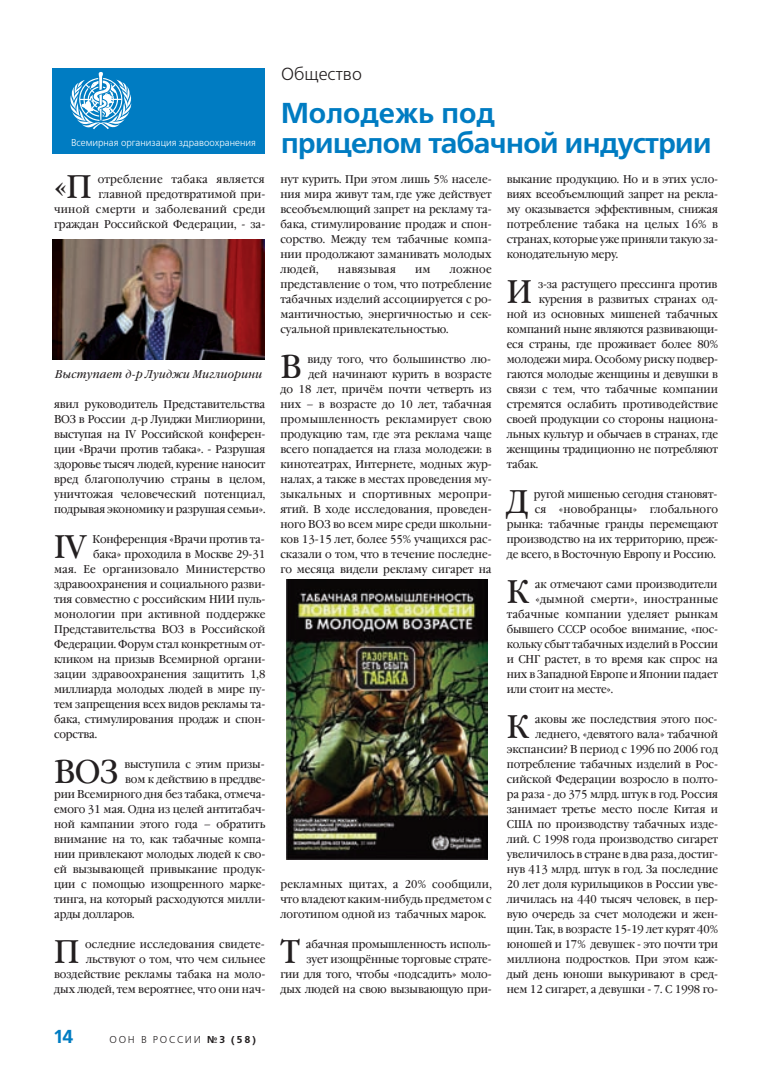
<style>
.page{position:relative;width:780px;height:1088px;background:#fff}
.page>*{position:absolute;margin:0;border:0;box-sizing:border-box;transform-origin:0 0}
.t1{font:32.62px "Garamond Book C";color:#231f20;scale:.9 1}
.t2{font:28.75px "Free Set Demi Bold C";letter-spacing:-.02em;color:#007cc2}
.t3{font:28.75px "Free Set Demi Bold C";color:#007cc2}
.t4{font:700 18.75px "Free Set C";color:#007cc2}
.t5{font:17.5px "Free Set C";color:#231f20}
.t6{font:11.25px/15px "Garamond Book C";letter-spacing:-.005em;color:#231f20;text-align:right;scale:.9 1}
.t7{font:italic 11.25px "Garamond Book C";letter-spacing:.035em;color:#231f20;scale:.9 1}
.t8{font:11.25px "Garamond Book C";letter-spacing:.025em;color:#231f20;scale:.9 1}
.t9{font:10px "Free Set C";color:#fff;scale:.95 1}
.t10{font:10px "Free Set C";letter-spacing:.175em;color:#231f20}
.s1{font-weight:700}
</style>
<div class="page">
<img style="left:53px;top:239px;width:212px;height:121px">
<div style="left:53px;top:68px;width:212px;height:85px;background:#007cc2"></div>
<svg style="left:70px;top:72px;width:62px;height:57px"></svg>
<img style="left:286px;top:580px;width:201px;height:280px">
<h3 class="t5" style="left:281px;top:67px;width:82px">Общество</h3>
<h2 class="t3" style="left:281px;top:101px;width:215px">Молодежь под</h2>
<p class="t9" style="left:71px;top:139px;width:196px">Всемирная организация здравоохранения</p>
<h2 class="t2" style="left:281px;top:131px;width:432px">прицелом табачной индустрии</h2>
<p class="t6" style="left:54px;top:172px;width:236px">отребление табака является главной предотвратимой при-<br>чиной смерти и заболеваний среди граждан Российской Федерации, - за-</p>
<h1 class="t1" style="left:54px;top:173px;width:43px">«П</h1>
<p class="t7" style="left:56px;top:369px;width:231px">Выступает д-р Луиджи Миглиорини</p>
<p class="t6" style="left:54px;top:397px;width:236px;text-align:justify">явил руководитель Представительства ВОЗ в России д-р Луиджи Миглиорини, выступая на IV Российской конферен&shy;ции «Врачи против табака». - Разрушая здоровье тысяч людей, курение наносит вред благополучию страны в целом, уничтожая человеческий потенциал, подрывая экономику и разрушая семьи».</p>
<h1 class="t1" style="left:54px;top:533px;width:38px">IV</h1>
<p class="t6" style="left:93px;top:532px;width:193px">Конференция «Врачи против та-</p>
<p class="t6" style="left:93px;top:547px;width:193px">бака» проходила в Москве 29-31</p>
<p class="t6" style="left:54px;top:562px;width:236px">мая. Ее организовало Министерство</p>
<p class="t6" style="left:54px;top:577px;width:236px">здравоохранения и социального разви-</p>
<p class="t6" style="left:54px;top:592px;width:236px">тия совместно с российским НИИ пуль-</p>
<p class="t6" style="left:54px;top:607px;width:236px">монологии при активной поддержке</p>
<p class="t6" style="left:54px;top:622px;width:236px">Представительства ВОЗ в Российской</p>
<p class="t6" style="left:54px;top:637px;width:236px">Федерации. Форум стал конкретным от-</p>
<p class="t6" style="left:54px;top:652px;width:236px">кликом на призыв Всемирной органи-</p>
<p class="t6" style="left:54px;top:667px;width:236px">зации здравоохранения защитить 1,8</p>
<p class="t6" style="left:54px;top:682px;width:236px">миллиарда молодых людей в мире пу-</p>
<p class="t6" style="left:54px;top:697px;width:236px">тем запрещения всех видов рекламы та-</p>
<p class="t6" style="left:54px;top:712px;width:236px">бака, стимулирования продаж и спон-</p>
<p class="t6" style="left:54px;top:727px;width:49px">сорства.</p>
<h1 class="t1" style="left:54px;top:758px;width:73px">ВОЗ</h1>
<p class="t6" style="left:124px;top:757px;width:157px">выступила с этим призы-</p>
<p class="t6" style="left:125px;top:772px;width:157px">вом к действию в преддве-</p>
<p class="t6" style="left:54px;top:787px;width:236px">рии Всемирного дня без табака, отмеча-</p>
<p class="t6" style="left:54px;top:802px;width:236px">емого 31 мая. Одна из целей антитабач-</p>
<p class="t6" style="left:54px;top:817px;width:236px">ной кампании этого года – обратить</p>
<p class="t6" style="left:54px;top:832px;width:236px">внимание на то, как табачные компа-</p>
<p class="t6" style="left:54px;top:847px;width:236px">нии привлекают молодых людей к сво-</p>
<p class="t6" style="left:54px;top:862px;width:236px">ей вызывающей привыкание продук-</p>
<p class="t6" style="left:54px;top:877px;width:236px">ции с помощью изощренного марке-</p>
<p class="t6" style="left:54px;top:892px;width:236px">тинга, на который расходуются милли-</p>
<p class="t6" style="left:54px;top:907px;width:91px">арды долларов.</p>
<h1 class="t1" style="left:54px;top:938px;width:30px">П</h1>
<p class="t6" style="left:54px;top:937px;width:236px">оследние исследования свидете&shy;льствуют о том, что чем сильнее воздействие рекламы табака на моло&shy;дых людей, тем вероятнее, что они нач-</p>
<h3 class="t4" style="left:54px;top:1029px;width:21px">14</h3>
<p class="t10" style="left:109px;top:1035px;width:148px">ООН В РОССИИ <span class="s1">№3 (58)</span></p>
<p class="t6" style="left:280px;top:172px;width:236px;text-align:justify">нут курить. При этом лишь 5% населе&shy;ния мира живут там, где уже действует всеобъемлющий запрет на рекламу та&shy;бака, стимулирование продаж и спон&shy;сорство. Между тем табачные компа&shy;нии продолжают заманивать молодых людей,</p>
<p class="t6" style="left:280px;top:262px;width:236px;text-align:justify;text-indent:169px">ложное представление о том, что потребление табачных изделий ассоциируется с ро&shy;мантичностью, энергичностью и сек&shy;суальной привлекательностью.</p>
<h1 class="t1" style="left:280px;top:353px;width:25px">В</h1>
<p class="t8" style="left:338px;top:264px;width:66px">навязывая</p>
<p class="t6" style="left:415px;top:262px;width:19px">им</p>
<p class="t6" style="left:280px;top:352px;width:236px">виду того, что большинство лю-<br>дей начинают курить в возрасте<br>до 18 лет, причём почти четверть из них – в возрасте до 10 лет, табачная промышленность рекламирует свою продукцию там, где эта реклама чаще всего попадается на глаза молодежи: в кинотеатрах, Интернете, модных жур&shy;налах, а также в местах проведения му&shy;зыкальных и спортивных меропри&shy;ятий. В ходе исследования, проведен&shy;ного ВОЗ во всем мире среди школьни&shy;ков 13-15 лет, более 55% учащихся рас&shy;сказали о том, что в течение последне&shy;го месяца видели рекламу сигарет на</p>
<p class="t6" style="left:280px;top:877px;width:236px;text-align:justify">рекламных щитах, а 20% сообщили, что владеют каким-нибудь предметом с логотипом одной из табачных марок.</p>
<h1 class="t1" style="left:280px;top:938px;width:23px">Т</h1>
<p class="t6" style="left:280px;top:937px;width:236px">абачная промышленность исполь-<br>зует изощрённые торговые страте-<br>гии для того, чтобы «подсадить» моло&shy;дых людей на свою вызывающую при-</p>
<p class="t6" style="left:506px;top:172px;width:236px;text-align:justify">выкание продукцию. Но и в этих усло&shy;виях всеобъемлющий запрет на рекла&shy;му оказывается эффективным, снижая потребление табака на целых 16% в странах, которые уже приняли такую за&shy;конодательную меру.</p>
<h1 class="t1" style="left:506px;top:278px;width:30px">И</h1>
<p class="t6" style="left:538px;top:277px;width:201px">з-за растущего прессинга против</p>
<p class="t6" style="left:538px;top:292px;width:201px">курения в развитых странах од-</p>
<p class="t6" style="left:506px;top:307px;width:236px">ной из основных мишеней табачных</p>
<p class="t6" style="left:506px;top:322px;width:236px">компаний ныне являются развивающи-</p>
<p class="t6" style="left:506px;top:337px;width:236px">еся страны, где проживает более 80%</p>
<p class="t6" style="left:506px;top:352px;width:236px">молодежи мира. Особому риску подвер-</p>
<p class="t6" style="left:506px;top:367px;width:236px">гаются молодые женщины и девушки в</p>
<p class="t6" style="left:506px;top:382px;width:236px">связи с тем, что табачные компании</p>
<p class="t6" style="left:506px;top:397px;width:236px">стремятся ослабить противодействие</p>
<p class="t6" style="left:506px;top:412px;width:236px">своей продукции со стороны национа-</p>
<p class="t6" style="left:506px;top:427px;width:236px">льных культур и обычаев в странах, где</p>
<p class="t6" style="left:506px;top:442px;width:236px">женщины традиционно не потребляют</p>
<p class="t6" style="left:506px;top:457px;width:36px">табак.</p>
<h1 class="t1" style="left:506px;top:488px;width:25px">Д</h1>
<p class="t6" style="left:506px;top:487px;width:236px">ругой мишенью сегодня становят-<br>ся «новобранцы» глобального рынка: табачные гранды перемещают производство на их территорию, преж&shy;де всего, в Восточную Европу и Россию.</p>
<h1 class="t1" style="left:506px;top:578px;width:26px">К</h1>
<p class="t6" style="left:535px;top:577px;width:204px">ак отмечают сами производители</p>
<p class="t6" style="left:535px;top:592px;width:204px">«дымной смерти», иностранные</p>
<p class="t6" style="left:506px;top:607px;width:236px">табачные компании уделяет рынкам</p>
<p class="t6" style="left:506px;top:622px;width:236px">бывшего СССР особое внимание, «пос-</p>
<p class="t6" style="left:506px;top:637px;width:236px">кольку сбыт табачных изделий в России</p>
<p class="t6" style="left:506px;top:652px;width:236px">и СНГ растет, в то время как спрос на</p>
<p class="t6" style="left:506px;top:667px;width:236px">них в Западной Европе и Японии падает</p>
<p class="t6" style="left:506px;top:682px;width:120px">или стоит на месте».</p>
<h1 class="t1" style="left:506px;top:713px;width:26px">К</h1>
<p class="t6" style="left:506px;top:712px;width:236px">аковы же последствия этого пос&shy;леднего, «девятого вала» табачной экспансии? В период с 1996 по 2006 год потребление табачных изделий в Рос&shy;сийской Федерации возросло в полто&shy;ра раза - до 375 млрд. штук в год. Россия занимает третье место после Китая и США по производству табачных изде&shy;лий. C 1998 года производство сигарет увеличилось в стране в два раза, достиг&shy;нув 413 млрд. штук в год. За последние 20 лет доля курильщиков в России уве&shy;личилась на 440 тысяч человек, в пер&shy;вую очередь за счет молодежи и жен&shy;щин. Так, в возрасте 15-19 лет курят 40% юношей и 17% девушек - это почти три миллиона подростков. При этом каж&shy;дый день юноши выкуривают в сред&shy;нем 12 сигарет, а девушки - 7. С 1998 го-</p>
</div>
